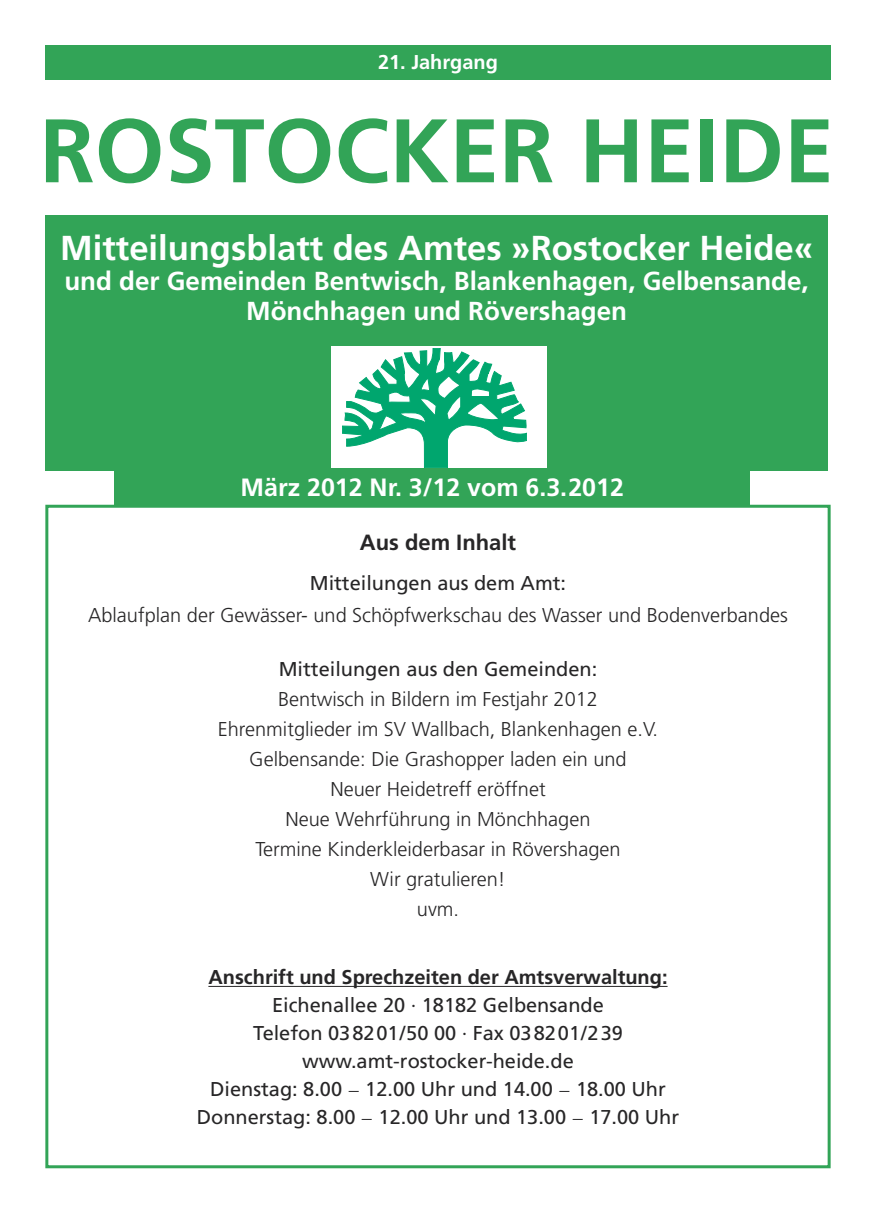
<style>
.page{position:relative;width:876px;height:1225px;background:#fff}
.page>*{position:absolute;margin:0;border:0;box-sizing:border-box;transform-origin:0 0}
.t1{font:700 90px "Frutiger";color:#32a457}
.t2{font:700 34.6px "Frutiger";color:#fff}
.t3{font:700 26px/30px "Frutiger";color:#fff;text-align:center}
.t4{font:700 25px "Frutiger";color:#fff}
.t5{font:700 22px "Frutiger";color:#272627}
.t6{font:300 20px/30px "Frutiger";color:#272627;text-align:center}
.t7{font:20px/28px "Frutiger";color:#272627;text-align:center}
.t8{font:700 20px "Frutiger";color:#272627}
.t9{font:700 20px "Frutiger";color:#fff}
.s1{font-family:"Warnock Pro";font-weight:300}
</style>
<div class="page">
<div style="left:45px;top:215px;width:783px;height:256px;background:#32a457"></div>
<div style="left:45px;top:505px;width:786px;height:663px;border:3px solid #32a457"></div>
<hr style="left:208px;top:986px;width:460px;height:1px;background:#272627">
<div style="left:45px;top:45px;width:786px;height:34px;background:#32a457"></div>
<div style="left:332px;top:346px;width:215px;height:130px;background:#fff"></div>
<svg style="left:342px;top:348px;width:185px;height:120px"></svg>
<div style="left:115px;top:468px;width:635px;height:38px;background:#32a457"></div>
<p class="t9" style="left:378px;top:54px;width:121px">21. Jahrgang</p>
<h1 class="t1" style="left:40px;top:115px;width:796px">ROSTOCKER HEIDE</h1>
<h2 class="t2" style="left:60px;top:234px;width:754px">Mitteilungsblatt des Amtes »Rostocker Heide«</h2>
<h3 class="t3" style="left:64px;top:268px;width:746px">und der Gemeinden Bentwisch, Blankenhagen, Gelbensande,<br>Mönchhagen und Rövershagen</h3>
<p class="t4" style="left:241px;top:477px;width:385px">März 2012 Nr. 3/12 vom 6.3.2012</p>
<p class="t5" style="left:360px;top:534px;width:158px">Aus dem Inhalt</p>
<p class="t7" style="left:310px;top:571px;width:258px">Mitteilungen aus dem Amt:</p>
<p class="t6" style="left:88px;top:602px;width:701px">Ablaufplan der Gewässer- und Schöpfwerkschau des Wasser und Bodenverbandes</p>
<p class="t7" style="left:279px;top:657px;width:320px">Mitteilungen aus den Gemeinden:</p>
<p class="t6" style="left:218px;top:686px;width:442px">Bentwisch in Bildern im Festjahr 2012<br>Ehrenmitglieder im SV Wallbach, Blankenhagen e.V.<br>Gelbensande: Die Grashopper laden ein und<br>Neuer Heidetreff eröffnet<br>Neue Wehrführung in Mönchhagen<br>Termine Kinderkleiderbasar in Rövershagen<br>Wir gratulieren!<br>uvm.</p>
<p class="t8" style="left:208px;top:969px;width:461px">Anschrift und Sprechzeiten der Amtsverwaltung:</p>
<p class="t7" style="left:197px;top:993px;width:484px">Eichenallee 20 · 18182 Gelbensande<br>Telefon 038201/50 00 · Fax 038201/239 www.amt-rostocker-heide.de<br>Dienstag: 8.00 <span class="s1">–</span> 12.00 Uhr und 14.00 <span class="s1">–</span> 18.00 Uhr Donnerstag: 8.00 <span class="s1">–</span> 12.00 Uhr und 13.00 <span class="s1">–</span> 17.00 Uhr</p>
</div>
